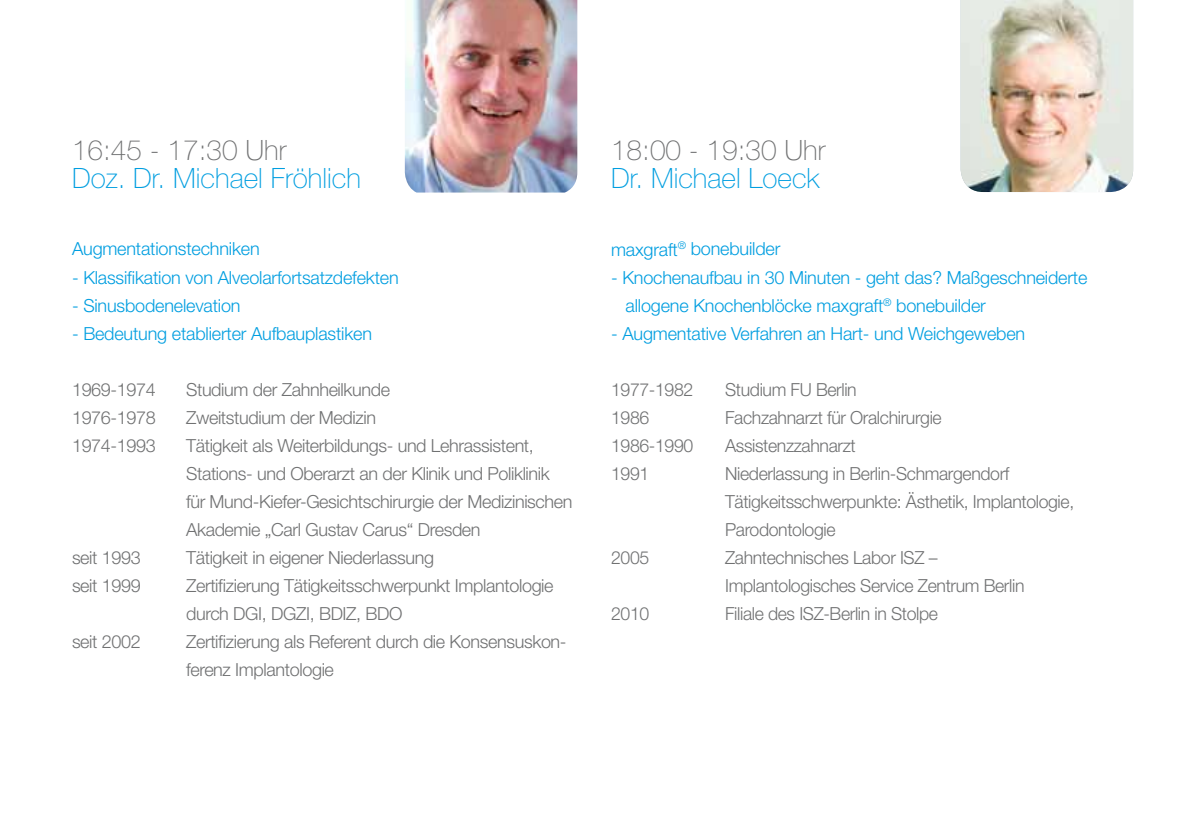
<style>
.page{position:relative;width:1191px;height:840px;background:#fff}
.page>*{position:absolute;margin:0;border:0;box-sizing:border-box;transform-origin:0 0}
.t1{font:100 28px "Helvetica Neue";color:#009ee0}
.t2{font:100 28px "Helvetica Neue";color:#707172}
.t3{font:300 18px/28px "Helvetica Neue";letter-spacing:-.02em;color:#707172}
.t4{font:300 18px/28px "Helvetica Neue";letter-spacing:-.01em;color:#009ee0}
</style>
<div class="page">
<img style="left:405px;top:0;width:172px;height:192px">
<img style="left:960px;top:0;width:173px;height:192px">
<h1 class="t2" style="left:72px;top:134px;width:216px">16:45 - 17:30 Uhr</h1>
<h1 class="t1" style="left:72px;top:162px;width:290px">Doz. Dr. Michael Fröhlich</h1>
<p class="t4" style="left:72px;top:234px;width:189px">Augmentationstechniken</p>
<p class="t4" style="left:72px;top:262px;width:328px">- Klassifikation von Alveolarfortsatzdefekten</p>
<p class="t4" style="left:72px;top:290px;width:170px">- Sinusbodenelevation</p>
<p class="t4" style="left:72px;top:318px;width:301px">- Bedeutung etablierter Aufbauplastiken</p>
<p class="t3" style="left:72px;top:374px;width:85px">1969-1974</p>
<p class="t3" style="left:186px;top:374px;width:206px">Studium der Zahnheilkunde</p>
<p class="t3" style="left:72px;top:402px;width:85px">1976-1978</p>
<p class="t3" style="left:186px;top:402px;width:192px">Zweitstudium der Medizin</p>
<p class="t3" style="left:72px;top:430px;width:85px">1974-1993</p>
<p class="t3" style="left:186px;top:430px;width:388px">Tätigkeit als Weiterbildungs- und Lehrassistent, Stations- und Oberarzt an der Klinik und Poliklinik für Mund-Kiefer-Gesichtschirurgie der Medizinischen Akademie „Carl Gustav Carus“ Dresden</p>
<p class="t3" style="left:72px;top:542px;width:70px">seit 1993</p>
<p class="t3" style="left:186px;top:542px;width:249px">Tätigkeit in eigener Niederlassung</p>
<p class="t3" style="left:72px;top:570px;width:70px">seit 1999</p>
<p class="t3" style="left:186px;top:570px;width:369px">Zertifizierung Tätigkeitsschwerpunkt Implantologie durch DGI, DGZI, BDIZ, BDO</p>
<p class="t3" style="left:72px;top:626px;width:70px">seit 2002</p>
<p class="t3" style="left:186px;top:626px;width:382px">Zertifizierung als Referent durch die Konsensuskon&shy;ferenz Implantologie</p>
<h1 class="t2" style="left:611px;top:134px;width:216px">18:00 - 19:30 Uhr</h1>
<h1 class="t1" style="left:611px;top:162px;width:210px">Dr. Michael Loeck</h1>
<p class="t4" style="left:611px;top:234px;width:171px">maxgraft<sup>®</sup> bonebuilder</p>
<p class="t4" style="left:625px;top:262px;width:463px;text-indent:-14px">- Knochenaufbau in 30 Minuten - geht das? Maßgeschneiderte allogene Knochenblöcke maxgraft<sup>®</sup> bonebuilder</p>
<p class="t4" style="left:611px;top:318px;width:415px">- Augmentative Verfahren an Hart- und Weichgeweben</p>
<p class="t3" style="left:611px;top:374px;width:84px">1977-1982</p>
<p class="t3" style="left:725px;top:374px;width:133px">Studium FU Berlin</p>
<p class="t3" style="left:611px;top:402px;width:40px">1986</p>
<p class="t3" style="left:725px;top:402px;width:218px">Fachzahnarzt für Oralchirurgie</p>
<p class="t3" style="left:611px;top:430px;width:84px">1986-1990</p>
<p class="t3" style="left:725px;top:430px;width:132px">Assistenzzahnarzt</p>
<p class="t3" style="left:611px;top:458px;width:40px">1991</p>
<p class="t3" style="left:725px;top:458px;width:351px">Niederlassung in Berlin-Schmargendorf<br>Tätigkeitsschwerpunkte: Ästhetik, Implantologie,<br>Parodontologie</p>
<p class="t3" style="left:611px;top:542px;width:40px">2005</p>
<p class="t3" style="left:725px;top:542px;width:301px">Zahntechnisches Labor ISZ –<br>Implantologisches Service Zentrum Berlin</p>
<p class="t3" style="left:611px;top:598px;width:40px">2010</p>
<p class="t3" style="left:725px;top:598px;width:214px">Filiale des ISZ-Berlin in Stolpe</p>
</div>
